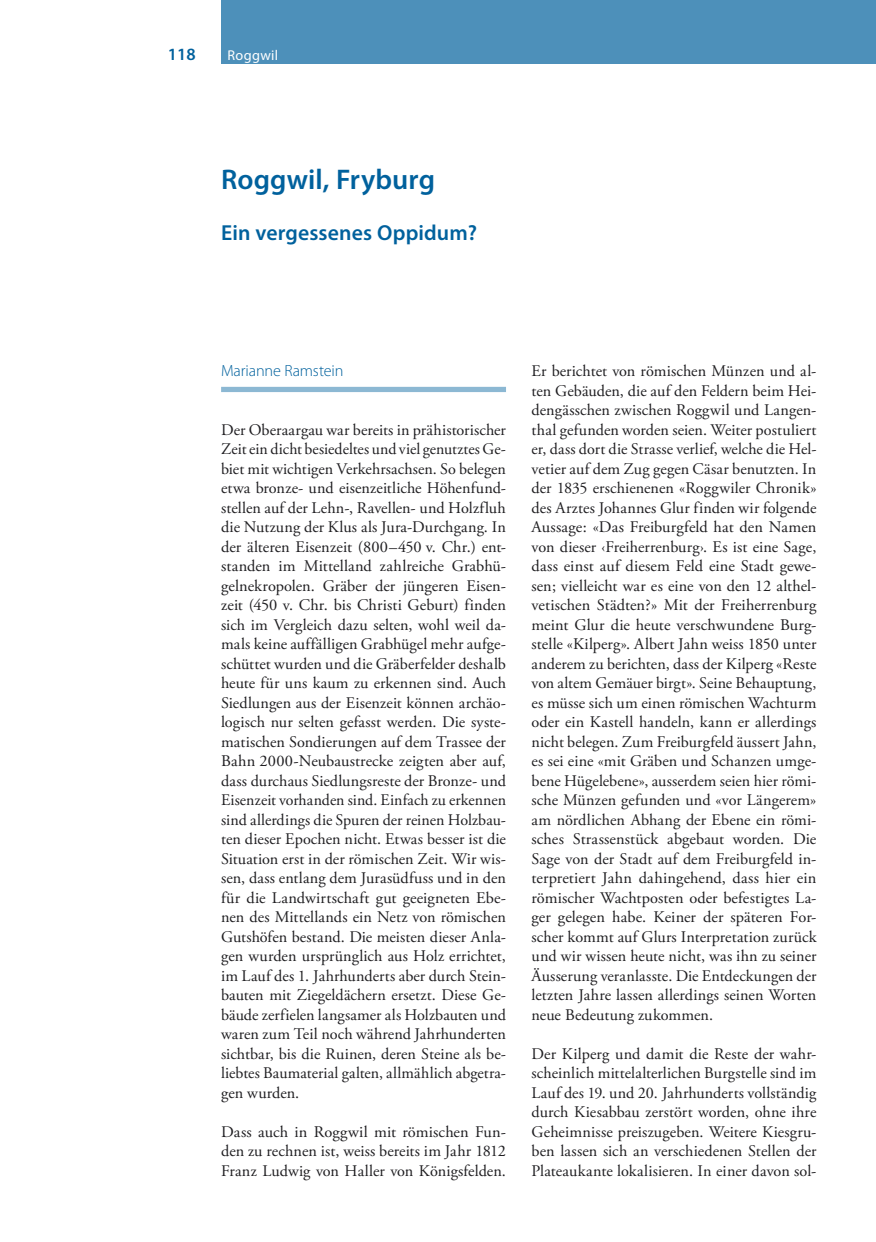
<style>
.page{position:relative;width:876px;height:1242px;background:#fff}
.page>*{position:absolute;margin:0;border:0;box-sizing:border-box;transform-origin:0 0}
.a_ü1_Titel1_Unterkap{font:600 28.5px "Myriad Pro";letter-spacing:.005em;color:#00619d}
.a_ü2_Titel2{font:600 21.75px "Myriad Pro";letter-spacing:.005em;color:#00619d}
.t1{font:600 17.25px "Myriad Pro";color:#00619d}
.b_____Lesetext_1erAbsatz{font:16.2px/19.5px "Adobe Garamond Pro";color:#1f1e21;text-align:justify}
.b_____Autor{font:300 16.2px "Myriad Pro";letter-spacing:-.01em;color:#00619d}
.t2{font:600 15px "Myriad Pro";letter-spacing:.025em;color:#fff}
.t3{font:14.25px "Myriad Pro";letter-spacing:.025em;color:#fff}
</style>
<div class="page">
<div style="left:221px;top:0;width:655px;height:64px;background:#4d90ba"></div>
<div style="left:221px;top:387px;width:285px;height:5px;background:#8cb8d3"></div>
<p class="t1" style="left:168px;top:44px;width:29px">118</p>
<p class="t2" style="left:225px;top:46px;width:92px">Fundberichte</p>
<p class="t3" style="left:227px;top:47px;width:52px">Roggwil</p>
<p class="a_ü1_Titel1_Unterkap" style="left:221px;top:164px;width:216px">Roggwil, Fryburg</p>
<p class="a_ü2_Titel2" style="left:221px;top:220px;width:257px">Ein vergessenes Oppidum?</p>
<p class="b_____Autor" style="left:221px;top:362px;width:124px">Marianne Ramstein</p>
<p class="b_____Lesetext_1erAbsatz" style="left:221px;top:420px;width:286px">Der Oberaargau war bereits in prähistorischer Zeit ein dicht besiedeltes und viel genutztes Ge&shy;biet mit wichtigen Verkehrsachsen. So belegen etwa bronze- und eisenzeitliche Höhenfund&shy;stellen auf der Lehn-, Ravellen- und Holzfluh die Nutzung der Klus als Jura-Durchgang. In der älteren Eisenzeit (800–450 v. Chr.) ent&shy;standen im Mittelland zahlreiche Grabhü&shy;gelnekropolen. Gräber der jüngeren Eisen&shy;zeit (450 v. Chr. bis Christi Geburt) finden sich im Vergleich dazu selten, wohl weil da&shy;mals keine auffälligen Grabhügel mehr aufge&shy;schüttet wurden und die Gräberfelder deshalb heute für uns kaum zu erkennen sind. Auch Siedlungen aus der Eisenzeit können archäo&shy;logisch nur selten gefasst werden. Die syste&shy;matischen Sondierungen auf dem Trassee der Bahn 2000-Neubaustrecke zeigten aber auf, dass durchaus Siedlungsreste der Bronze- und Eisenzeit vorhanden sind. Einfach zu erkennen sind allerdings die Spuren der reinen Holzbau&shy;ten dieser Epochen nicht. Etwas besser ist die Situation erst in der römischen Zeit. Wir wis&shy;sen, dass entlang dem Jurasüdfuss und in den für die Landwirtschaft gut geeigneten Ebe&shy;nen des Mittellands ein Netz von römischen Gutshöfen bestand. Die meisten dieser Anla&shy;gen wurden ursprünglich aus Holz errichtet, im Lauf des 1. Jahrhunderts aber durch Stein&shy;bauten mit Ziegeldächern ersetzt. Diese Ge&shy;bäude zerfielen langsamer als Holzbauten und waren zum Teil noch während Jahrhunderten sichtbar, bis die Ruinen, deren Steine als be&shy;liebtes Baumaterial galten, allmählich abgetra&shy;gen wurden.</p>
<p class="b_____Lesetext_1erAbsatz" style="left:221px;top:1122px;width:286px">Dass auch in Roggwil mit römischen Fun&shy;den zu rechnen ist, weiss bereits im Jahr 1812<br>Franz Ludwig von Haller von Königsfelden.</p>
<p class="b_____Lesetext_1erAbsatz" style="left:531px;top:362px;width:286px">Er berichtet von römischen Münzen und al&shy;ten Gebäuden, die auf den Feldern beim Hei&shy;dengässchen zwischen Roggwil und Langen&shy;thal gefunden worden seien. Weiter postuliert er, dass dort die Strasse verlief, welche die Hel&shy;vetier auf dem Zug gegen Cäsar benutzten. In der 1835 erschienenen «Roggwiler Chronik» des Arztes Johannes Glur finden wir folgende Aussage: «Das Freiburgfeld hat den Namen von dieser ‹Freiherrenburg›. Es ist eine Sage, dass einst auf diesem Feld eine Stadt gewe&shy;sen; vielleicht war es eine von den 12 althel&shy;vetischen Städten?» Mit der Freiherrenburg meint Glur die heute verschwundene Burg&shy;stelle «Kilperg». Albert Jahn weiss 1850 unter anderem zu berichten, dass der Kilperg «Reste von altem Gemäuer birgt». Seine Behauptung, es müsse sich um einen römischen Wachturm oder ein Kastell handeln, kann er allerdings nicht belegen. Zum Freiburgfeld äussert Jahn, es sei eine «mit Gräben und Schanzen umge&shy;bene Hügelebene», ausserdem seien hier römi&shy;sche Münzen gefunden und «vor Längerem» am nördlichen Abhang der Ebene ein römi&shy;sches Strassenstück abgebaut worden. Die Sage von der Stadt auf dem Freiburgfeld in&shy;terpretiert Jahn dahingehend, dass hier ein römischer Wachtposten oder befestigtes La&shy;ger gelegen habe. Keiner der späteren For&shy;scher kommt auf Glurs Interpretation zurück und wir wissen heute nicht, was ihn zu seiner Äusserung veranlasste. Die Entdeckungen der letzten Jahre lassen allerdings seinen Worten neue Bedeutung zukommen.</p>
<p class="b_____Lesetext_1erAbsatz" style="left:531px;top:1044px;width:286px">Der Kilperg und damit die Reste der wahr&shy;scheinlich mittelalterlichen Burgstelle sind im Lauf des 19. und 20. Jahrhunderts vollständig durch Kiesabbau zerstört worden, ohne ihre Geheimnisse preiszugeben. Weitere Kiesgru&shy;ben lassen sich an verschiedenen Stellen der Plateaukante lokalisieren. In einer davon sol-</p>
</div>
